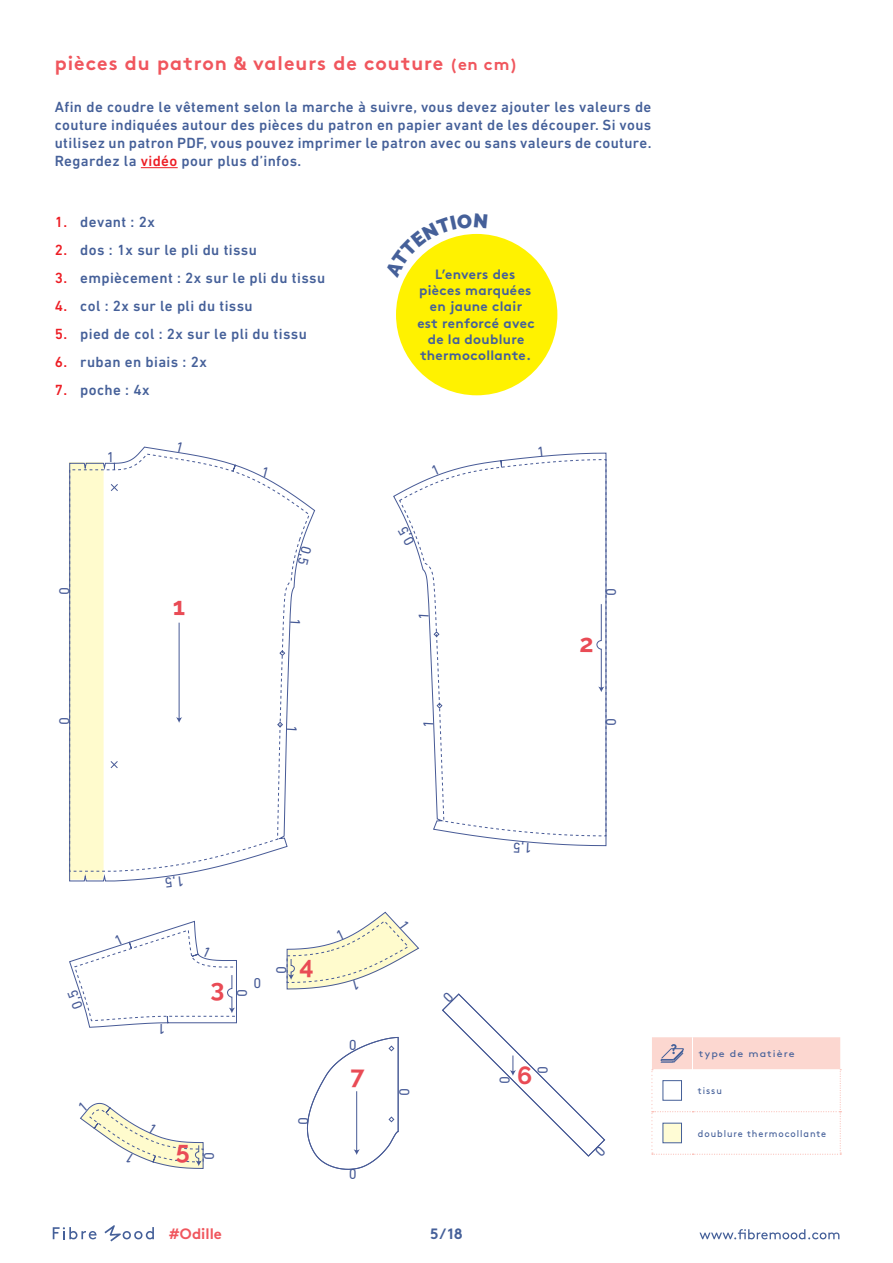
<style>
.page{position:relative;width:893px;height:1263px;background:#fff}
.page>*{position:absolute;margin:0;border:0;box-sizing:border-box;transform-origin:0 0}
.t1{font:700 24.9px "Raleway";color:#e94b55}
.t2{font:700 19.5px "Brown";letter-spacing:.05em;color:#f0565d}
.t3{font:500 15px/18px "DIN Next LT Pro";letter-spacing:.025em;color:#456099;text-align:justify}
.t4{font:700 15px "Brown";color:#f0565d}
.t5{font:700 15px "Brown";color:#456099}
.t6{font:14.55px "DIN Next LT Pro";color:#465a96}
.t7{font:700 13.5px/16.2px "Brown";letter-spacing:.025em;color:#456099;text-align:center}
.t8{font:9.75px "Brown";letter-spacing:.1em;color:#456099;scale:.95 1}
.t9{font:9.75px "Brown";letter-spacing:.1em;color:#456099;scale:1.11 1}
.s1{font-size:16.5px}
.s2{color:#ed1d24}
</style>
<div class="page">
<svg style="left:699px;top:1229px;width:140px;height:10px"></svg>
<svg style="left:53px;top:1227px;width:44px;height:12px"></svg>
<svg style="left:104px;top:1225px;width:50px;height:16px"></svg>
<div style="left:396px;top:234px;width:161px;height:161px;background:#fff200;border-radius:50%"></div>
<svg style="left:651px;top:1037px;width:190px;height:118px"></svg>
<div style="left:662px;top:1080px;width:20px;height:21px;background:#fff;border:1px solid #456098"></div>
<div style="left:662px;top:1123px;width:20px;height:20px;background:#fffcd5;border:1px solid #456098"></div>
<svg style="left:393px;top:452px;width:214px;height:395px"></svg>
<svg style="left:398px;top:459px;width:209px;height:378px"></svg>
<svg style="left:433px;top:630px;width:7px;height:8px"></svg>
<svg style="left:436px;top:702px;width:7px;height:7px"></svg>
<svg style="left:119px;top:453px;width:192px;height:419px"></svg>
<svg style="left:279px;top:649px;width:7px;height:8px"></svg>
<svg style="left:69px;top:462px;width:50px;height:418px"></svg>
<svg style="left:595px;top:603px;width:9px;height:89px"></svg>
<hr style="left:179px;top:623px;width:1px;height:96px;background:#475a96">
<svg style="left:176px;top:717px;width:6px;height:6px"></svg>
<svg style="left:306px;top:1036px;width:93px;height:134px"></svg>
<svg style="left:405px;top:233px;width:82px;height:45px"></svg>
<svg style="left:442px;top:993px;width:164px;height:164px"></svg>
<svg style="left:262px;top:467px;width:5px;height:10px"></svg>
<svg style="left:432px;top:465px;width:6px;height:10px"></svg>
<svg style="left:538px;top:452px;width:5px;height:5px"></svg>
<svg style="left:290px;top:620px;width:10px;height:3px"></svg>
<svg style="left:276px;top:721px;width:21px;height:9px"></svg>
<svg style="left:80px;top:1102px;width:124px;height:67px"></svg>
<svg style="left:286px;top:911px;width:134px;height:79px"></svg>
<svg style="left:423px;top:722px;width:10px;height:4px"></svg>
<svg style="left:419px;top:614px;width:10px;height:4px"></svg>
<svg style="left:298px;top:546px;width:13px;height:19px"></svg>
<svg style="left:398px;top:526px;width:17px;height:20px"></svg>
<svg style="left:69px;top:920px;width:168px;height:108px"></svg>
<svg style="left:514px;top:841px;width:16px;height:6px"></svg>
<svg style="left:165px;top:875px;width:14px;height:2px"></svg>
<h2 class="t2" style="left:55px;top:48px;width:464px">pièces du patron &amp; valeurs de couture <span class="s1">(en cm)</span></h2>
<p class="t3" style="left:55px;top:98px;width:598px">Afin de coudre le vêtement selon la marche à suivre, vous devez ajouter les valeurs de couture indiquées autour des pièces du patron en papier avant de les découper. Si vous utilisez un patron PDF, vous pouvez imprimer le patron avec ou sans valeurs de couture.<br>Regardez la <span class="s2">vidéo</span> pour plus d’infos.</p>
<p class="t3" style="left:55px;top:213px;width:102px"><span class="s2">1.</span> devant : 2x</p>
<p class="t3" style="left:55px;top:241px;width:204px"><span class="s2">2.</span> dos : 1x sur le pli du tissu</p>
<p class="t3" style="left:55px;top:269px;width:272px"><span class="s2">3.</span> empiècement : 2x sur le pli du tissu</p>
<p class="t3" style="left:55px;top:297px;width:199px"><span class="s2">4.</span> col : 2x sur le pli du tissu</p>
<p class="t3" style="left:55px;top:325px;width:254px"><span class="s2">5.</span> pied de col : 2x sur le pli du tissu</p>
<p class="t3" style="left:55px;top:353px;width:153px"><span class="s2">6.</span> ruban en biais : 2x</p>
<p class="t3" style="left:55px;top:381px;width:96px"><span class="s2">7.</span> poche : 4x</p>
<p class="t6" style="left:107px;top:449px;width:9px">1</p>
<p class="t6" style="left:73px;top:587px;width:10px;rotate:90deg">0</p>
<p class="t6" style="left:73px;top:716px;width:10px;rotate:90deg">0</p>
<h1 class="t1" style="left:173px;top:592px;width:14px">1</h1>
<p class="t7" style="left:417px;top:265px;width:119px">L’envers des pièces marquées en jaune clair<br>est renforcé avec de la doublure thermocollante.</p>
<p class="t6" style="left:619px;top:588px;width:10px;rotate:90deg">0</p>
<h1 class="t1" style="left:579px;top:629px;width:16px">2</h1>
<p class="t6" style="left:619px;top:718px;width:10px;rotate:90deg">0</p>
<p class="t6" style="left:165px;top:1037px;width:10px;rotate:-180deg">1</p>
<h1 class="t1" style="left:210px;top:973px;width:16px">3</h1>
<p class="t6" style="left:253px;top:974px;width:9px">0</p>
<p class="t6" style="left:251px;top:989px;width:10px;rotate:90deg">0</p>
<p class="t6" style="left:290px;top:966px;width:10px;rotate:90deg">0</p>
<h1 class="t1" style="left:300px;top:951px;width:16px">4</h1>
<h1 class="t1" style="left:176px;top:1136px;width:16px">5</h1>
<p class="t6" style="left:218px;top:1152px;width:10px;rotate:90deg">0</p>
<p class="t6" style="left:312px;top:1117px;width:10px;rotate:90deg">0</p>
<p class="t6" style="left:357px;top:1053px;width:10px;rotate:-180deg">0</p>
<h1 class="t1" style="left:350px;top:1061px;width:15px">7</h1>
<h1 class="t1" style="left:517px;top:1061px;width:17px">6</h1>
<p class="t6" style="left:551px;top:1065px;width:10px;rotate:90deg">0</p>
<p class="t6" style="left:513px;top:1076px;width:10px;rotate:90deg">0</p>
<p class="t6" style="left:413px;top:1087px;width:10px;rotate:90deg">0</p>
<p class="t6" style="left:357px;top:1183px;width:10px;rotate:-180deg">0</p>
<p class="t4" style="left:169px;top:1222px;width:54px">#Odille</p>
<p class="t5" style="left:430px;top:1221px;width:34px">5/18</p>
<p class="t9" style="left:699px;top:1046px;width:88px">type de matière</p>
<p class="t8" style="left:698px;top:1083px;width:27px">tissu</p>
<p class="t8" style="left:698px;top:1126px;width:136px">doublure thermocollante</p>
</div>
